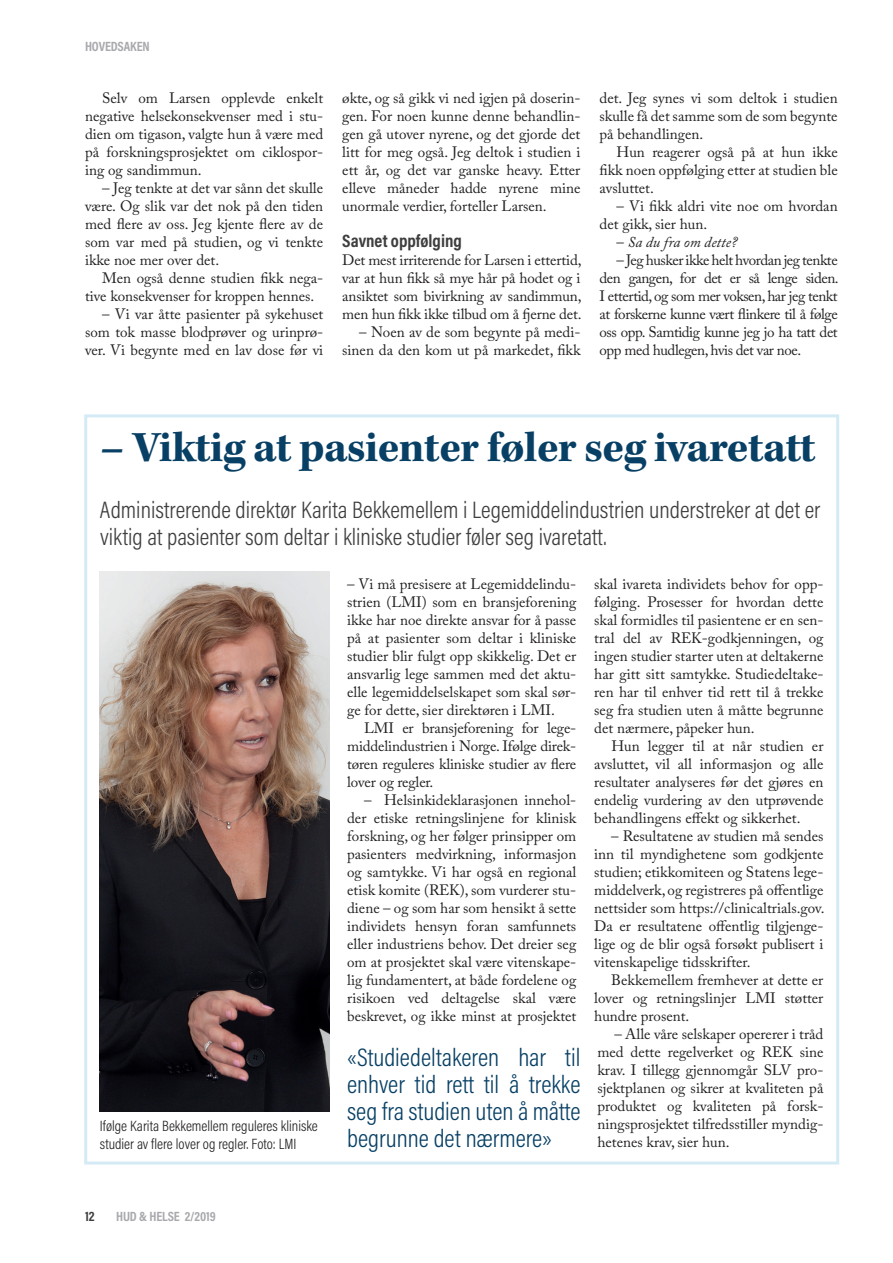
<style>
.page{position:relative;width:893px;height:1263px;background:#fff}
.page>*{position:absolute;margin:0;border:0;box-sizing:border-box;transform-origin:0 0}
.t1{font:700 44.25px "Kepler Std";letter-spacing:-.015em;color:#084065}
.t2{font:300 25.5px/27px "Acumin Pro Cond";color:#084065;text-align:justify}
.t3{font:300 24px/27px "Acumin Pro Cond";color:#3e3e3f}
.t4{font:700 18px "Acumin Pro Cond";color:#3e3e3f}
.t5{font:15px/18px "Adobe Caslon Pro";color:#231f20;text-align:justify}
.t6{font:300 15px/17.7px "Acumin Pro Cond";color:#231f20}
.t7{font:italic 15px "Adobe Caslon Pro";color:#231f20}
.t8{font:700 13.5px "Acumin Pro Cond";letter-spacing:-.01em;color:#a8a9ad}
.t9{font:700 13.5px "Acumin Pro Cond";color:#3e3e3f}
.s1{font-style:normal}
</style>
<div class="page">
<div style="left:84px;top:414px;width:755px;height:750px;border:3px solid #d4eaf5"></div>
<img style="left:100px;top:571px;width:229px;height:540px">
<p class="t8" style="left:85px;top:37px;width:66px">HOVEDSAKEN</p>
<p class="t5" style="left:85px;top:89px;width:240px;text-indent:17px">Selv om Larsen opplevde enkelt negative helsekonsekvenser med i stu&shy;dien om tigason, valgte hun å være med på forskningsprosjektet om ciklospor&shy;ing og sandimmun.</p>
<p class="t5" style="left:85px;top:179px;width:240px;text-indent:17px">– Jeg tenkte at det var sånn det skulle være. Og slik var det nok på den tiden med flere av oss. Jeg kjente flere av de som var med på studien, og vi tenkte ikke noe mer over det.</p>
<p class="t5" style="left:85px;top:269px;width:240px;text-indent:17px">Men også denne studien fikk nega&shy;tive konsekvenser for kroppen hennes.</p>
<p class="t5" style="left:85px;top:305px;width:240px;text-indent:17px">– Vi var åtte pasienter på sykehuset som tok masse blodprøver og urinprø&shy;ver. Vi begynte med en lav dose før vi</p>
<p class="t5" style="left:342px;top:89px;width:240px">økte, og så gikk vi ned igjen på doserin&shy;gen. For noen kunne denne behandlin&shy;gen gå utover nyrene, og det gjorde det litt for meg også. Jeg deltok i studien i ett år, og det var ganske heavy. Etter elleve måneder hadde nyrene mine unormale verdier, forteller Larsen.</p>
<p class="t4" style="left:342px;top:229px;width:121px">Savnet oppfølging</p>
<p class="t5" style="left:342px;top:251px;width:241px">Det mest irriterende for Larsen i ettertid, var at hun fikk så mye hår på hodet og i ansiktet som bivirkning av sandimmun, men hun fikk ikke tilbud om å fjerne det.</p>
<p class="t5" style="left:342px;top:323px;width:240px;text-align:right">– Noen av de som begynte på medi&shy;sinen da den kom ut på markedet, fikk</p>
<p class="t5" style="left:600px;top:89px;width:240px">det. Jeg synes vi som deltok i studien skulle få det samme som de som begynte på behandlingen.</p>
<p class="t5" style="left:600px;top:143px;width:240px;text-indent:17px">Hun reagerer også på at hun ikke fikk noen oppfølging etter at studien ble avsluttet.</p>
<p class="t5" style="left:600px;top:197px;width:240px;text-indent:17px">– Vi fikk aldri vite noe om hvordan det gikk, sier hun.</p>
<p class="t7" style="left:617px;top:233px;width:122px"><span class="s1">–</span> Sa du fra om dette?</p>
<p class="t5" style="left:600px;top:251px;width:241px;text-indent:17px">– Jeg husker ikke helt hvordan jeg tenkte den gangen, for det er så lenge siden.<br>I ettertid, og som mer voksen, har jeg tenkt at forskerne kunne vært flinkere til å følge oss opp. Samtidig kunne jeg jo ha tatt det opp med hudlegen, hvis det var noe.</p>
<h1 class="t1" style="left:100px;top:422px;width:717px">– Viktig at pasienter føler seg ivaretatt</h1>
<h3 class="t3" style="left:100px;top:496px;width:722px">Administrerende direktør Karita Bekkemellem i Legemiddelindustrien understreker at det er viktig at pasienter som deltar i kliniske studier føler seg ivaretatt.</h3>
<p class="t5" style="left:347px;top:575px;width:231px">– Vi må presisere at Legemiddelindu&shy;strien (LMI) som en bransjeforening ikke har noe direkte ansvar for å passe på at pasienter som deltar i kliniske studier blir fulgt opp skikkelig. Det er ansvarlig lege sammen med det aktu&shy;elle legemiddelselskapet som skal sør&shy;ge for dette, sier direktøren i LMI.</p>
<p class="t5" style="left:347px;top:719px;width:231px;text-indent:17px">LMI er bransjeforening for lege&shy;middelindustrien i Norge. Ifølge direk&shy;tøren reguleres kliniske studier av flere lover og regler.</p>
<p class="t5" style="left:347px;top:791px;width:231px;text-indent:17px">– Helsinkideklarasjonen innehol&shy;der etiske retningslinjene for klinisk forskning, og her følger prinsipper om pasienters medvirkning, informasjon og samtykke. Vi har også en regional etisk komite (REK), som vurderer stu&shy;diene – og som har som hensikt å sette individets hensyn foran samfunnets eller industriens behov. Det dreier seg om at prosjektet skal være vitenskape&shy;lig fundamentert, at både fordelene og risikoen ved deltagelse skal være beskrevet, og ikke minst at prosjektet</p>
<p class="t5" style="left:594px;top:575px;width:231px">skal ivareta individets behov for opp&shy;følging. Prosesser for hvordan dette skal formidles til pasientene er en sen&shy;tral del av REK-godkjenningen, og ingen studier starter uten at deltakerne har gitt sitt samtykke. Studiedeltake&shy;ren har til enhver tid rett til å trekke seg fra studien uten å måtte begrunne det nærmere, påpeker hun.</p>
<p class="t5" style="left:594px;top:737px;width:231px;text-indent:17px">Hun legger til at når studien er avsluttet, vil all informasjon og alle resultater analyseres før det gjøres en endelig vurdering av den utprøvende behandlingens efekt og sikkerhet.</p>
<p class="t5" style="left:594px;top:827px;width:232px;text-indent:17px">– Resultatene av studien må sendes inn til myndighetene som godkjente studien; etikkomiteen og Statens lege&shy;middelverk, og registreres på ofentlige nettsider som https://clinicaltrials.gov.<br>Da er resultatene ofentlig tilgjenge&shy;lige og de blir også forsøkt publisert i vitenskapelige tidsskrifter.</p>
<p class="t5" style="left:594px;top:971px;width:231px;text-indent:17px">Bekkemellem fremhever at dette er lover og retningslinjer LMI støtter hundre prosent.</p>
<p class="t5" style="left:597px;top:1025px;width:228px;text-indent:17px">– Alle våre selskaper opererer i tråd med dette regelverket og REK sine krav. I tillegg gjennomgår SLV pro&shy;sjektplanen og sikrer at kvaliteten på produktet og kvaliteten på forsk&shy;ningsprosjektet tilfredsstiller myndig&shy;hetenes krav, sier hun.</p>
<h2 class="t2" style="left:347px;top:1043px;width:235px">«Studiedeltakeren har til enhver tid rett til å trekke seg fra studien uten å måtte begrunne det nærmere»</h2>
<p class="t6" style="left:100px;top:1117px;width:219px">Ifølge Karita Bekkemellem reguleres kliniske studier av flere lover og regler. Foto: LMI</p>
<p class="t9" style="left:85px;top:1208px;width:11px">12</p>
<p class="t8" style="left:116px;top:1208px;width:101px">HUD &amp; HELSE 2/2019</p>
</div>
